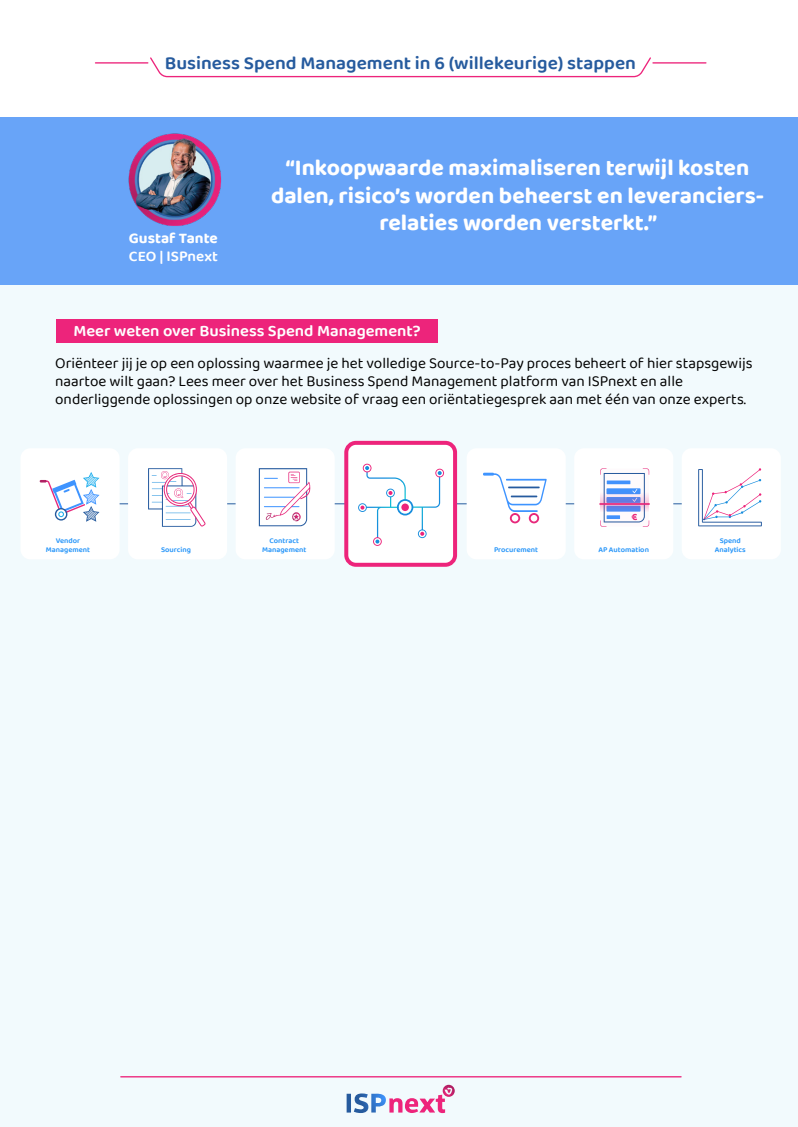
<style>
.page{position:relative;width:798px;height:1127px;background:#fff}
.page>*{position:absolute;margin:0;border:0;box-sizing:border-box;transform-origin:0 0}
.t1{font:700 23px/27.6px "Baloo Chettan 2";color:#fff;text-align:center}
.t2{font:600 19.1px "Baloo Chettan 2";color:#265b9e}
.t3{font:600 16.5px "Baloo Chettan 2";color:#fff}
.t4{font:15.3px/18.3px "Baloo Chettan 2";color:#000}
.t5{font:700 15.3px "Baloo Chettan 2";color:#fff}
.t6{font:600 15.3px "Baloo Chettan 2";color:#fff}
.t7{font:600 7.6px/9.1px "Baloo Chettan 2";color:#2695f9;text-align:center}
</style>
<div class="page">
<div style="left:0;top:264px;width:798px;height:863px;background:#f2fafd"></div>
<hr style="left:121px;top:1076px;width:560px;height:1px;background:#ed247b">
<svg style="left:347px;top:1085px;width:108px;height:28px"></svg>
<svg style="left:150px;top:57px;width:501px;height:21px"></svg>
<hr style="left:95px;top:62px;width:53px;height:2px;background:#ed247b">
<hr style="left:653px;top:62px;width:53px;height:2px;background:#ed247b">
<div style="left:0;top:117px;width:798px;height:168px;background:#68a4f8"></div>
<img style="left:128px;top:133px;width:93px;height:93px">
<div style="left:57px;top:319px;width:381px;height:24px;background:#ed247b"></div>
<hr style="left:70px;top:503px;width:661px;height:1px;background:#265b9e">
<div style="left:21px;top:448px;width:99px;height:111px;background:#fff;border-radius:10px"></div>
<div style="left:128px;top:448px;width:99px;height:111px;background:#fff;border-radius:10px"></div>
<div style="left:236px;top:448px;width:99px;height:111px;background:#fff;border-radius:10px"></div>
<div style="left:346px;top:443px;width:109px;height:122px;background:#fff;border-radius:10px"></div>
<div style="left:344px;top:441px;width:113px;height:126px;border:4px solid #ed247b;border-radius:10px"></div>
<div style="left:467px;top:448px;width:99px;height:111px;background:#fff;border-radius:10px"></div>
<div style="left:574px;top:448px;width:99px;height:111px;background:#fff;border-radius:10px"></div>
<div style="left:682px;top:448px;width:99px;height:111px;background:#fff;border-radius:10px"></div>
<svg style="left:358px;top:464px;width:86px;height:82px"></svg>
<svg style="left:600px;top:468px;width:49px;height:59px"></svg>
<svg style="left:483px;top:473px;width:64px;height:50px"></svg>
<svg style="left:259px;top:468px;width:52px;height:58px"></svg>
<svg style="left:40px;top:472px;width:59px;height:50px"></svg>
<svg style="left:148px;top:468px;width:58px;height:59px"></svg>
<svg style="left:698px;top:468px;width:64px;height:58px"></svg>
<p class="t2" style="left:165px;top:49px;width:473px">Business Spend Management in 6 (willekeurige) stappen</p>
<p class="t5" style="left:129px;top:227px;width:90px">Gustaf Tante</p>
<p class="t6" style="left:129px;top:245px;width:91px">CEO | ISPnext</p>
<h1 class="t1" style="left:271px;top:154px;width:495px">“Inkoopwaarde maximaliseren terwijl kosten dalen, risico’s worden beheerst en leveranciers&shy;relaties worden versterkt.”</h1>
<p class="t3" style="left:73px;top:319px;width:349px">Meer weten over Business Spend Management?</p>
<p class="t4" style="left:55px;top:353px;width:699px">Oriënteer jij je op een oplossing waarmee je het volledige Source-to-Pay proces beheert of hier stapsgewijs naartoe wilt gaan? Lees meer over het Business Spend Management platform van ISPnext en alle onderliggende oplossingen op onze website of vraag een oriëntatiegesprek aan met één van onze experts.</p>
<p class="t7" style="left:46px;top:536px;width:46px">Vendor<br>Management</p>
<p class="t7" style="left:161px;top:545px;width:31px">Sourcing</p>
<p class="t7" style="left:715px;top:536px;width:33px">Spend<br>Analytics</p>
<p class="t7" style="left:262px;top:536px;width:46px">Contract<br>Management</p>
<p class="t7" style="left:494px;top:545px;width:46px">Procurement</p>
<p class="t7" style="left:598px;top:545px;width:52px">AP Automation</p>
</div>
